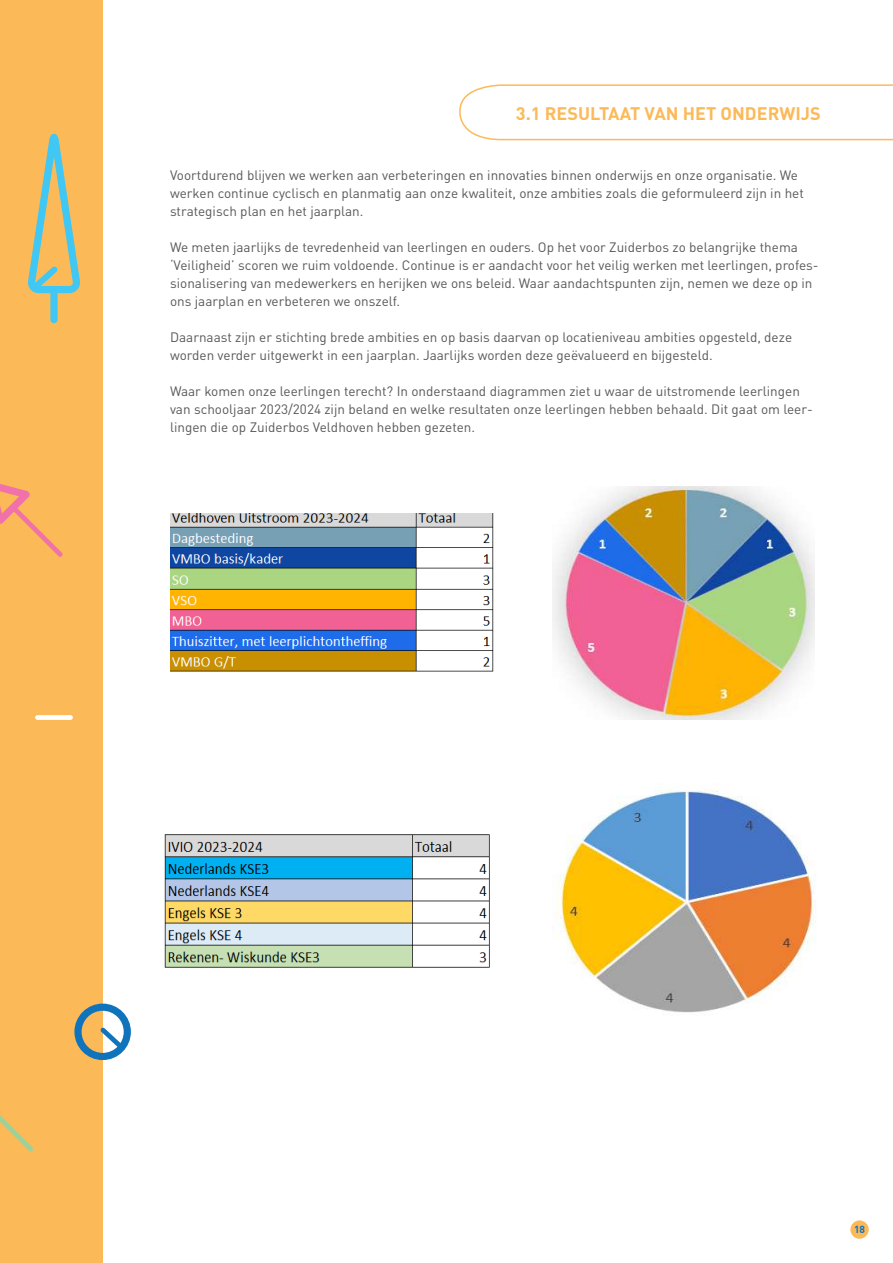
<style>
.page{position:relative;width:893px;height:1263px;background:#fff}
.page>*{position:absolute;margin:0;border:0;box-sizing:border-box;transform-origin:0 0}
.t1{font:700 18px "DIN";color:#fcb958}
.t2{font:13.5px/18px "DIN";color:#57585a}
.t3{font:700 10.2px "DIN";color:#1074bc}
</style>
<div class="page">
<div style="left:0;top:0;width:103px;height:1263px;background:#fcb958"></div>
<svg style="left:28px;top:134px;width:52px;height:159px"></svg>
<div style="left:50px;top:290px;width:8px;height:33px;background:#40c7f4;border-radius:4px"></div>
<svg style="left:0;top:484px;width:63px;height:73px"></svg>
<div style="left:35px;top:715px;width:38px;height:5px;background:#fff;border-radius:2px"></div>
<svg style="left:74px;top:1003px;width:57px;height:57px"></svg>
<svg style="left:0;top:1115px;width:33px;height:36px"></svg>
<svg style="left:459px;top:84px;width:434px;height:57px"></svg>
<img style="left:170px;top:513px;width:324px;height:159px">
<img style="left:553px;top:487px;width:262px;height:232px">
<img style="left:164px;top:834px;width:326px;height:134px">
<img style="left:555px;top:787px;width:261px;height:226px">
<div style="left:850px;top:1220px;width:19px;height:19px;background:#fcb958;border-radius:50%"></div>
<h1 class="t1" style="left:516px;top:101px;width:306px">3.1 RESULTAAT VAN HET ONDERWIJS</h1>
<p class="t2" style="left:170px;top:166px;width:635px">Voortdurend blijven we werken aan verbeteringen en innovaties binnen onderwijs en onze organisatie. We werken continue cyclisch en planmatig aan onze kwaliteit, onze ambities zoals die geformuleerd zijn in het strategisch plan en het jaarplan.</p>
<p class="t2" style="left:170px;top:238px;width:650px">We meten jaarlijks de tevredenheid van leerlingen en ouders. Op het voor Zuiderbos zo belangrijke thema ‘Veiligheid’ scoren we ruim voldoende. Continue is er aandacht voor het veilig werken met leerlingen, profes&shy;sionalisering van medewerkers en herijken we ons beleid. Waar aandachtspunten zijn, nemen we deze op in ons jaarplan en verbeteren we onszelf.</p>
<p class="t2" style="left:170px;top:328px;width:624px">Daarnaast zijn er stichting brede ambities en op basis daarvan op locatieniveau ambities opgesteld, deze worden verder uitgewerkt in een jaarplan. Jaarlijks worden deze geëvalueerd en bijgesteld.</p>
<p class="t2" style="left:170px;top:382px;width:644px">Waar komen onze leerlingen terecht? In onderstaand diagrammen ziet u waar de uitstromende leerlingen van schooljaar 2023/2024 zijn beland en welke resultaten onze leerlingen hebben behaald. Dit gaat om leer&shy;lingen die op Zuiderbos Veldhoven hebben gezeten.</p>
<p class="t3" style="left:854px;top:1223px;width:13px">18</p>
</div>
